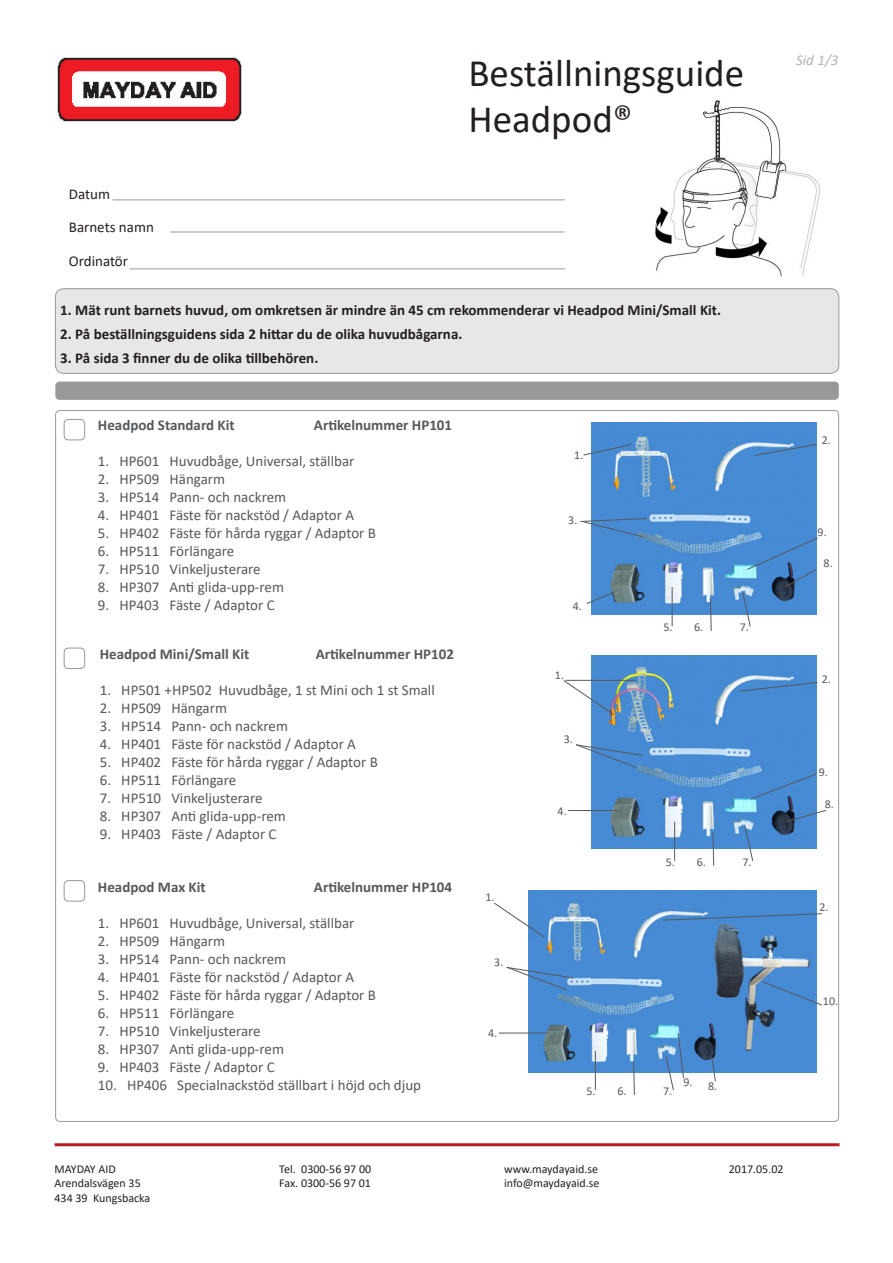
<style>
.page{position:relative;width:893px;height:1263px;background:#fff}
.page>*{position:absolute;margin:0;border:0;box-sizing:border-box;transform-origin:0 0}
.t1{font:39px/46.8px "Calibri";color:#231f20}
.t2{font:15px "Calibri";color:#57585a}
.t3{font:700 15px "Calibri";color:#231f20}
.t4{font:700 15px "Calibri";color:#57585a}
.t5{font:15px "Calibri";color:#231f20}
.t6{font:italic 15px "Calibri";color:#b4b4b4}
.t7{font:12px/14.4px "Calibri";color:#231f20}
.t8{font:12px "Calibri";color:#57585a}
</style>
<div class="page">
<img style="left:57px;top:57px;width:185px;height:65px">
<div style="left:55px;top:289px;width:784px;height:84px;background:#e6e7e6;border-radius:9px"></div>
<div style="left:55px;top:288px;width:784px;height:86px;border:1px solid #989898;border-radius:9px"></div>
<hr style="left:113px;top:200px;width:452px;height:1px;background:#999">
<hr style="left:171px;top:232px;width:394px;height:1px;background:#999">
<hr style="left:130px;top:269px;width:435px;height:1px;background:#999">
<hr style="left:55px;top:1143px;width:785px;height:3px;background:#b51f23">
<div style="left:55px;top:382px;width:784px;height:18px;background:#989898;border-radius:4px"></div>
<img style="left:592px;top:422px;width:224px;height:193px">
<div style="left:64px;top:419px;width:21px;height:21px;border:1px solid #989898;border-radius:4px"></div>
<img style="left:592px;top:655px;width:224px;height:193px">
<div style="left:64px;top:648px;width:21px;height:21px;border:1px solid #989898;border-radius:4px"></div>
<div style="left:64px;top:880px;width:21px;height:21px;border:1px solid #989898;border-radius:4px"></div>
<img style="left:528px;top:891px;width:288px;height:181px">
<svg style="left:583px;top:444px;width:49px;height:12px"></svg>
<svg style="left:754px;top:444px;width:63px;height:12px"></svg>
<svg style="left:586px;top:591px;width:29px;height:13px"></svg>
<hr style="left:672px;top:587px;width:1px;height:39px;background:#57585a">
<svg style="left:710px;top:597px;width:2px;height:34px"></svg>
<svg style="left:742px;top:537px;width:76px;height:90px"></svg>
<hr style="left:674px;top:822px;width:1px;height:39px;background:#57585a">
<svg style="left:712px;top:832px;width:2px;height:34px"></svg>
<svg style="left:744px;top:826px;width:10px;height:35px"></svg>
<svg style="left:563px;top:680px;width:51px;height:35px"></svg>
<hr style="left:566px;top:680px;width:70px;height:1px;background:#57585a">
<svg style="left:739px;top:682px;width:79px;height:9px"></svg>
<svg style="left:580px;top:518px;width:68px;height:19px"></svg>
<svg style="left:576px;top:744px;width:67px;height:24px"></svg>
<hr style="left:568px;top:810px;width:50px;height:1px;background:#57585a">
<svg style="left:785px;top:810px;width:42px;height:12px"></svg>
<svg style="left:750px;top:774px;width:67px;height:26px"></svg>
<svg style="left:494px;top:902px;width:51px;height:36px"></svg>
<svg style="left:506px;top:967px;width:68px;height:23px"></svg>
<hr style="left:499px;top:1033px;width:49px;height:1px;background:#57585a">
<hr style="left:595px;top:1051px;width:1px;height:39px;background:#57585a">
<svg style="left:633px;top:1061px;width:2px;height:34px"></svg>
<svg style="left:663px;top:913px;width:159px;height:7px"></svg>
<svg style="left:762px;top:981px;width:60px;height:24px"></svg>
<svg style="left:711px;top:1055px;width:5px;height:27px"></svg>
<svg style="left:665px;top:1033px;width:19px;height:58px"></svg>
<img style="left:655px;top:100px;width:165px;height:177px">
<p class="t5" style="left:69px;top:183px;width:43px">Datum</p>
<p class="t5" style="left:69px;top:216px;width:87px">Barnets namn</p>
<p class="t5" style="left:69px;top:251px;width:61px">Ordinatör</p>
<h1 class="t1" style="left:468px;top:48px;width:277px">Beställningsguide<br>Headpod®</h1>
<p class="t3" style="left:60px;top:300px;width:662px">1. Mät runt barnets huvud, om omkretsen är mindre än 45 cm rekommenderar vi Headpod Mini/Small Kit.</p>
<p class="t3" style="left:60px;top:324px;width:404px">2. På beställningsguidens sida 2 hittar du de olika huvudbågarna.</p>
<p class="t3" style="left:60px;top:348px;width:260px">3. På sida 3 finner du de olika tillbehören.</p>
<p class="t4" style="left:98px;top:415px;width:138px">Headpod Standard Kit</p>
<p class="t4" style="left:314px;top:415px;width:140px">Artikelnummer HP101</p>
<p class="t2" style="left:98px;top:451px;width:258px">1. HP601 Huvudbåge, Universal, ställbar</p>
<p class="t2" style="left:98px;top:469px;width:129px">2. HP509 Hängarm</p>
<p class="t2" style="left:98px;top:487px;width:190px">3. HP514 Pann- och nackrem</p>
<p class="t2" style="left:98px;top:505px;width:258px">4. HP401 Fäste för nackstöd / Adaptor A</p>
<p class="t2" style="left:98px;top:523px;width:280px">5. HP402 Fäste för hårda ryggar / Adaptor B</p>
<p class="t2" style="left:98px;top:541px;width:138px">6. HP511 Förlängare</p>
<p class="t2" style="left:98px;top:559px;width:164px">7. HP510 Vinkeljusterare</p>
<p class="t2" style="left:98px;top:577px;width:188px">8. HP307 Anti glida-upp-rem</p>
<p class="t2" style="left:98px;top:595px;width:178px">9. HP403 Fäste / Adaptor C</p>
<p class="t4" style="left:100px;top:643px;width:151px">Headpod Mini/Small Kit</p>
<p class="t4" style="left:316px;top:643px;width:140px">Artikelnummer HP102</p>
<p class="t2" style="left:100px;top:679px;width:337px">1. HP501 +HP502 Huvudbåge, 1 st Mini och 1 st Small</p>
<p class="t2" style="left:100px;top:697px;width:129px">2. HP509 Hängarm</p>
<p class="t2" style="left:100px;top:715px;width:190px">3. HP514 Pann- och nackrem</p>
<p class="t2" style="left:100px;top:733px;width:258px">4. HP401 Fäste för nackstöd / Adaptor A</p>
<p class="t2" style="left:100px;top:751px;width:280px">5. HP402 Fäste för hårda ryggar / Adaptor B</p>
<p class="t2" style="left:100px;top:769px;width:138px">6. HP511 Förlängare</p>
<p class="t2" style="left:100px;top:787px;width:164px">7. HP510 Vinkeljusterare</p>
<p class="t2" style="left:100px;top:805px;width:188px">8. HP307 Anti glida-upp-rem</p>
<p class="t2" style="left:100px;top:823px;width:178px">9. HP403 Fäste / Adaptor C</p>
<p class="t4" style="left:98px;top:876px;width:109px">Headpod Max Kit</p>
<p class="t4" style="left:314px;top:876px;width:140px">Artikelnummer HP104</p>
<p class="t2" style="left:98px;top:912px;width:258px">1. HP601 Huvudbåge, Universal, ställbar</p>
<p class="t2" style="left:98px;top:930px;width:129px">2. HP509 Hängarm</p>
<p class="t2" style="left:98px;top:948px;width:190px">3. HP514 Pann- och nackrem</p>
<p class="t2" style="left:98px;top:966px;width:258px">4. HP401 Fäste för nackstöd / Adaptor A</p>
<p class="t2" style="left:98px;top:984px;width:280px">5. HP402 Fäste för hårda ryggar / Adaptor B</p>
<p class="t2" style="left:98px;top:1002px;width:138px">6. HP511 Förlängare</p>
<p class="t2" style="left:98px;top:1020px;width:164px">7. HP510 Vinkeljusterare</p>
<p class="t2" style="left:98px;top:1038px;width:188px">8. HP307 Anti glida-upp-rem</p>
<p class="t2" style="left:98px;top:1056px;width:178px">9. HP403 Fäste / Adaptor C</p>
<p class="t2" style="left:98px;top:1074px;width:325px">10. HP406 Specialnackstöd ställbart i höjd och djup</p>
<p class="t8" style="left:485px;top:889px;width:11px">1.</p>
<p class="t8" style="left:494px;top:953px;width:11px">3.</p>
<p class="t8" style="left:488px;top:1025px;width:11px">4.</p>
<p class="t8" style="left:574px;top:447px;width:11px">1.</p>
<p class="t8" style="left:568px;top:512px;width:11px">3.</p>
<p class="t8" style="left:573px;top:597px;width:11px">4.</p>
<p class="t8" style="left:555px;top:666px;width:11px">1.</p>
<p class="t8" style="left:564px;top:731px;width:11px">3.</p>
<p class="t8" style="left:558px;top:802px;width:11px">4.</p>
<p class="t8" style="left:663px;top:619px;width:11px">5.</p>
<p class="t8" style="left:694px;top:619px;width:11px">6.</p>
<p class="t8" style="left:740px;top:619px;width:11px">7.</p>
<p class="t8" style="left:666px;top:853px;width:11px">5.</p>
<p class="t8" style="left:697px;top:853px;width:11px">6.</p>
<p class="t8" style="left:742px;top:853px;width:11px">7.</p>
<p class="t8" style="left:587px;top:1082px;width:11px">5.</p>
<p class="t8" style="left:617px;top:1082px;width:11px">6.</p>
<p class="t8" style="left:663px;top:1082px;width:11px">7.</p>
<p class="t8" style="left:684px;top:1074px;width:11px">9.</p>
<p class="t8" style="left:708px;top:1078px;width:11px">8.</p>
<p class="t6" style="left:796px;top:50px;width:44px">Sid 1/3</p>
<p class="t8" style="left:822px;top:432px;width:11px">2.</p>
<p class="t8" style="left:818px;top:523px;width:11px">9.</p>
<p class="t8" style="left:824px;top:555px;width:11px">8.</p>
<p class="t8" style="left:822px;top:670px;width:11px">2.</p>
<p class="t8" style="left:819px;top:764px;width:11px">9.</p>
<p class="t8" style="left:825px;top:796px;width:11px">8.</p>
<p class="t8" style="left:819px;top:898px;width:11px">2.</p>
<p class="t8" style="left:823px;top:993px;width:17px">10.</p>
<p class="t7" style="left:55px;top:1161px;width:97px">MAYDAY AID<br>Arendalsvägen 35<br>434 39 Kungsbacka</p>
<p class="t7" style="left:279px;top:1161px;width:93px">Tel. 0300-56 97 00<br>Fax. 0300-56 97 01</p>
<p class="t7" style="left:504px;top:1161px;width:97px">www.maydayaid.se info@maydayaid.se</p>
<p class="t7" style="left:729px;top:1161px;width:56px">2017.05.02</p>
</div>
